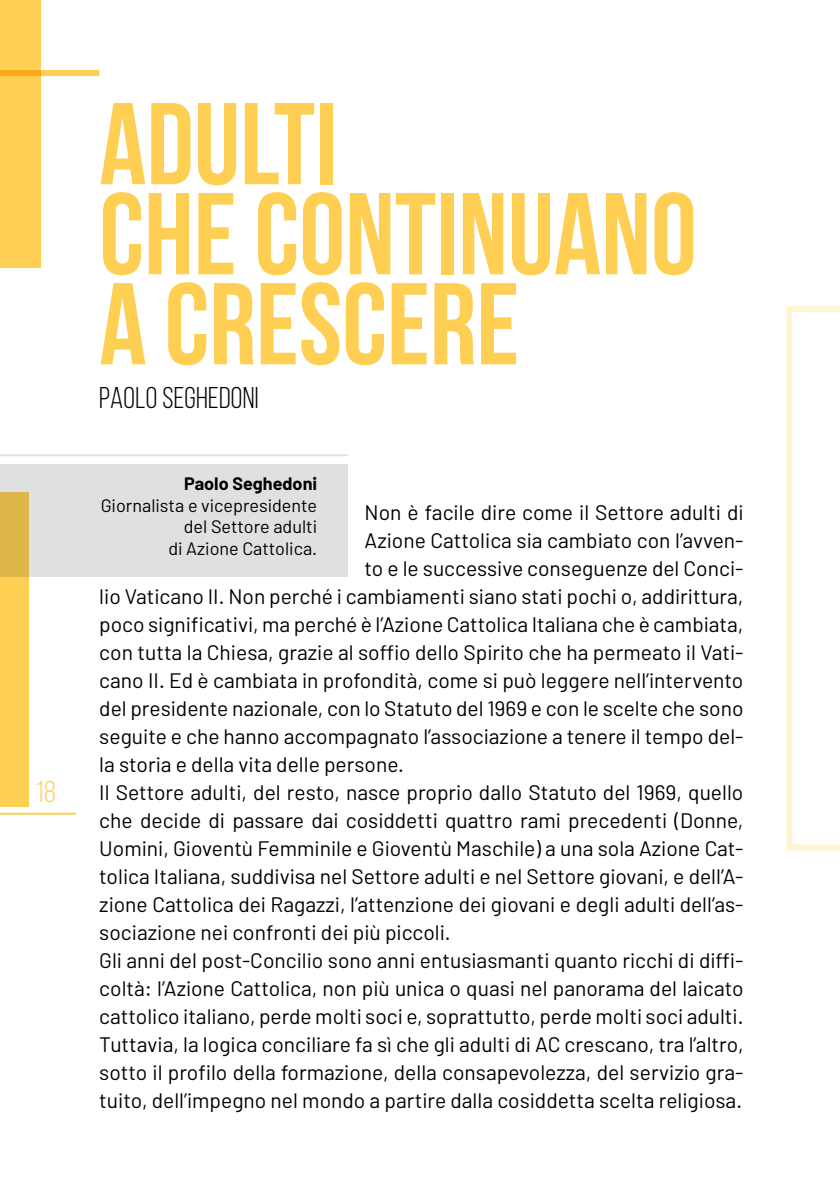
<style>
.page{position:relative;width:840px;height:1191px;background:#fff}
.page>*{position:absolute;margin:0;border:0;box-sizing:border-box;transform-origin:0 0}
.t1{font:700 116px/90px "Bebas Neue";color:#fecf53}
.t2{font:30px "Bebas Neue";letter-spacing:.01em;color:#000}
.t3{font:30px "Bebas Neue";color:#fecf53}
.t4{font:21px "Barlow";color:#000}
.t5{font:18px/21.6px "Barlow";color:#000;text-align:right}
.t6{font:700 18px "Barlow";color:#000}
</style>
<div class="page">
<div style="left:0;top:464px;width:347px;height:112px;background:#dfe0e2"></div>
<svg style="left:0;top:492px;width:29px;height:314px;background:#f5c750"></svg>
<hr style="left:0;top:454px;width:347px;height:2px;background:#dfe0e2">
<hr style="left:0;top:812px;width:76px;height:2px;background:#fecf53">
<div style="left:0;top:70px;width:99px;height:6px;background:#fecf53"></div>
<div style="left:0;top:0;width:41px;height:268px;background:#fecf53"></div>
<svg style="left:786px;top:306px;width:53px;height:545px"></svg>
<h2 class="t3" style="left:35px;top:775px;width:22px">18</h2>
<h1 class="t1" style="left:99px;top:98px;width:598px">ADULTI<br>CHE CONTINUANO<br>A CRESCERE</h1>
<h2 class="t2" style="left:99px;top:382px;width:161px">PAOLO SEGHEDONI</h2>
<p class="t6" style="left:184px;top:472px;width:135px">Paolo Seghedoni</p>
<p class="t5" style="left:101px;top:494px;width:218px">Giornalista e vicepresidente del Settore adulti<br>di Azione Cattolica.</p>
<p class="t4" style="left:364px;top:499px;width:380px">Non è facile dire come il Settore adulti di</p>
<p class="t4" style="left:364px;top:527px;width:380px">Azione Cattolica sia cambiato con l’avven-</p>
<p class="t4" style="left:364px;top:555px;width:380px">to e le successive conseguenze del Conci-</p>
<p class="t4" style="left:99px;top:583px;width:645px">lio Vaticano II. Non perché i cambiamenti siano stati pochi o, addirittura,</p>
<p class="t4" style="left:99px;top:611px;width:645px">poco significativi, ma perché è l’Azione Cattolica Italiana che è cambiata,</p>
<p class="t4" style="left:99px;top:639px;width:645px">con tutta la Chiesa, grazie al soffio dello Spirito che ha permeato il Vati-</p>
<p class="t4" style="left:99px;top:667px;width:645px">cano II. Ed è cambiata in profondità, come si può leggere nell’intervento</p>
<p class="t4" style="left:99px;top:695px;width:645px">del presidente nazionale, con lo Statuto del 1969 e con le scelte che sono</p>
<p class="t4" style="left:99px;top:723px;width:645px">seguite e che hanno accompagnato l’associazione a tenere il tempo del-</p>
<p class="t4" style="left:99px;top:751px;width:306px">la storia e della vita delle persone.</p>
<p class="t4" style="left:99px;top:779px;width:645px">Il Settore adulti, del resto, nasce proprio dallo Statuto del 1969, quello</p>
<p class="t4" style="left:99px;top:807px;width:645px">che decide di passare dai cosiddetti quattro rami precedenti (Donne,</p>
<p class="t4" style="left:99px;top:835px;width:645px">Uomini, Gioventù Femminile e Gioventù Maschile) a una sola Azione Cat-</p>
<p class="t4" style="left:99px;top:863px;width:645px">tolica Italiana, suddivisa nel Settore adulti e nel Settore giovani, e dell’A-</p>
<p class="t4" style="left:99px;top:891px;width:645px">zione Cattolica dei Ragazzi, l’attenzione dei giovani e degli adulti dell’as-</p>
<p class="t4" style="left:99px;top:919px;width:353px">sociazione nei confronti dei più piccoli.</p>
<p class="t4" style="left:99px;top:947px;width:645px">Gli anni del post-Concilio sono anni entusiasmanti quanto ricchi di diffi-</p>
<p class="t4" style="left:99px;top:975px;width:645px">coltà: l’Azione Cattolica, non più unica o quasi nel panorama del laicato</p>
<p class="t4" style="left:99px;top:1003px;width:645px">cattolico italiano, perde molti soci e, soprattutto, perde molti soci adulti.</p>
<p class="t4" style="left:99px;top:1031px;width:645px">Tuttavia, la logica conciliare fa sì che gli adulti di AC crescano, tra l’altro,</p>
<p class="t4" style="left:99px;top:1059px;width:645px">sotto il profilo della formazione, della consapevolezza, del servizio gra-</p>
<p class="t4" style="left:99px;top:1087px;width:644px">tuito, dell’impegno nel mondo a partire dalla cosiddetta scelta religiosa.</p>
</div>
